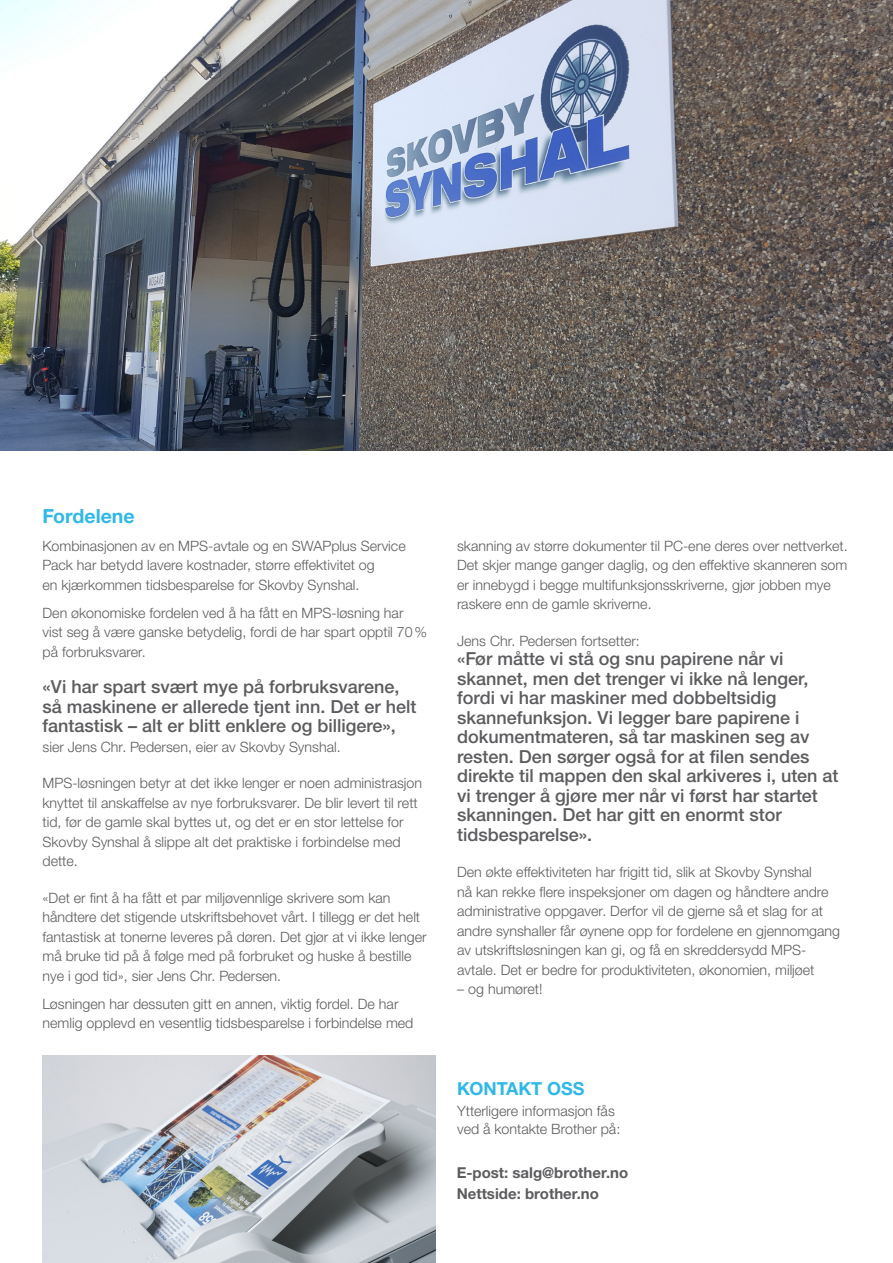
<style>
.page{position:relative;width:893px;height:1263px;background:#fff}
.page>*{position:absolute;margin:0;border:0;box-sizing:border-box;transform-origin:0 0}
.t1{font:700 19.5px "Helvetica Neue LTW1 G";color:#30b8e7}
.t2{font:500 18px/19.5px "Helvetica Neue LTW1 G";color:#5c5c5f}
.t3{font:700 18px "Helvetica Neue LTW1 G";color:#30b8e7}
.t4{font:700 15px "Helvetica Neue LTW1 G";color:#5c5c5f}
.t5{font:300 14.25px/19.5px "Helvetica Neue LTW1 G";color:#5c5c5f}
</style>
<div class="page">
<img style="left:43px;top:1055px;width:393px;height:208px">
<img style="left:0;top:0;width:893px;height:451px">
<p class="t1" style="left:43px;top:504px;width:94px">Fordelene</p>
<p class="t5" style="left:43px;top:536px;width:365px">Kombinasjonen av en MPS-avtale og en SWAPplus Service<br>Pack har betydd lavere kostnader, større effektivitet og<br>en kjærkommen tidsbesparelse for Skovby Synshal.</p>
<p class="t5" style="left:43px;top:603px;width:386px">Den økonomiske fordelen ved å ha fått en MPS-løsning har vist seg å være ganske betydelig, fordi de har spart opptil 70% på forbruksvarer.</p>
<p class="t2" style="left:43px;top:677px;width:375px">«Vi har spart svært mye på forbruksvarene, så maskinene er allerede tjent inn. Det er helt fantastisk – alt er blitt enklere og billigere»,</p>
<p class="t5" style="left:43px;top:737px;width:300px">sier Jens Chr. Pedersen, eier av Skovby Synshal.</p>
<p class="t5" style="left:43px;top:773px;width:381px">MPS-løsningen betyr at det ikke lenger er noen administrasjon knyttet til anskaffelse av nye forbruksvarer. De blir levert til rett tid, før de gamle skal byttes ut, og det er en stor lettelse for Skovby Synshal å slippe alt det praktiske i forbindelse med dette.</p>
<p class="t5" style="left:43px;top:888px;width:386px">«Det er fint å ha fått et par miljøvennlige skrivere som kan håndtere det stigende utskriftsbehovet vårt. I tillegg er det helt fantastisk at tonerne leveres på døren. Det gjør at vi ikke lenger må bruke tid på å følge med på forbruket og huske å bestille nye i god tid», sier Jens Chr. Pedersen.</p>
<p class="t5" style="left:43px;top:994px;width:372px">Løsningen har dessuten gitt en annen, viktig fordel. De har nemlig opplevd en vesentlig tidsbesparelse i forbindelse med</p>
<p class="t5" style="left:457px;top:536px;width:392px">skanning av større dokumenter til PC-ene deres over nettverket.<br>Det skjer mange ganger daglig, og den effektive skanneren som er innebygd i begge multifunksjonsskriverne, gjør jobben mye raskere enn de gamle skriverne.</p>
<p class="t5" style="left:457px;top:631px;width:184px">Jens Chr. Pedersen fortsetter:</p>
<p class="t2" style="left:457px;top:649px;width:383px">«Før måtte vi stå og snu papirene når vi skannet, men det trenger vi ikke nå lenger, fordi vi har maskiner med dobbeltsidig skannefunksjon. Vi legger bare papirene i dokumentmateren, så tar maskinen seg av resten. Den sørger også for at filen sendes direkte til mappen den skal arkiveres i, uten at vi trenger å gjøre mer når vi først har startet skanningen. Det har gitt en enormt stor tidsbesparelse».</p>
<p class="t5" style="left:457px;top:862px;width:384px">Den økte effektiviteten har frigitt tid, slik at Skovby Synshal<br>nå kan rekke flere inspeksjoner om dagen og håndtere andre administrative oppgaver. Derfor vil de gjerne så et slag for at andre synshaller får øynene opp for fordelene en gjennomgang av utskriftsløsningen kan gi, og få en skreddersydd MPS&shy;avtale. Det er bedre for produktiviteten, økonomien, miljøet</p>
<p class="t5" style="left:457px;top:979px;width:87px">– og humøret!</p>
<p class="t3" style="left:457px;top:1077px;width:129px">KONTAKT OSS</p>
<p class="t5" style="left:457px;top:1102px;width:165px;line-height:18px">Ytterligere informasjon fås ved å kontakte Brother på:</p>
<p class="t4" style="left:457px;top:1163px;width:173px">E-post: salg@brother.no</p>
<p class="t4" style="left:457px;top:1184px;width:144px">Nettside: brother.no</p>
</div>
